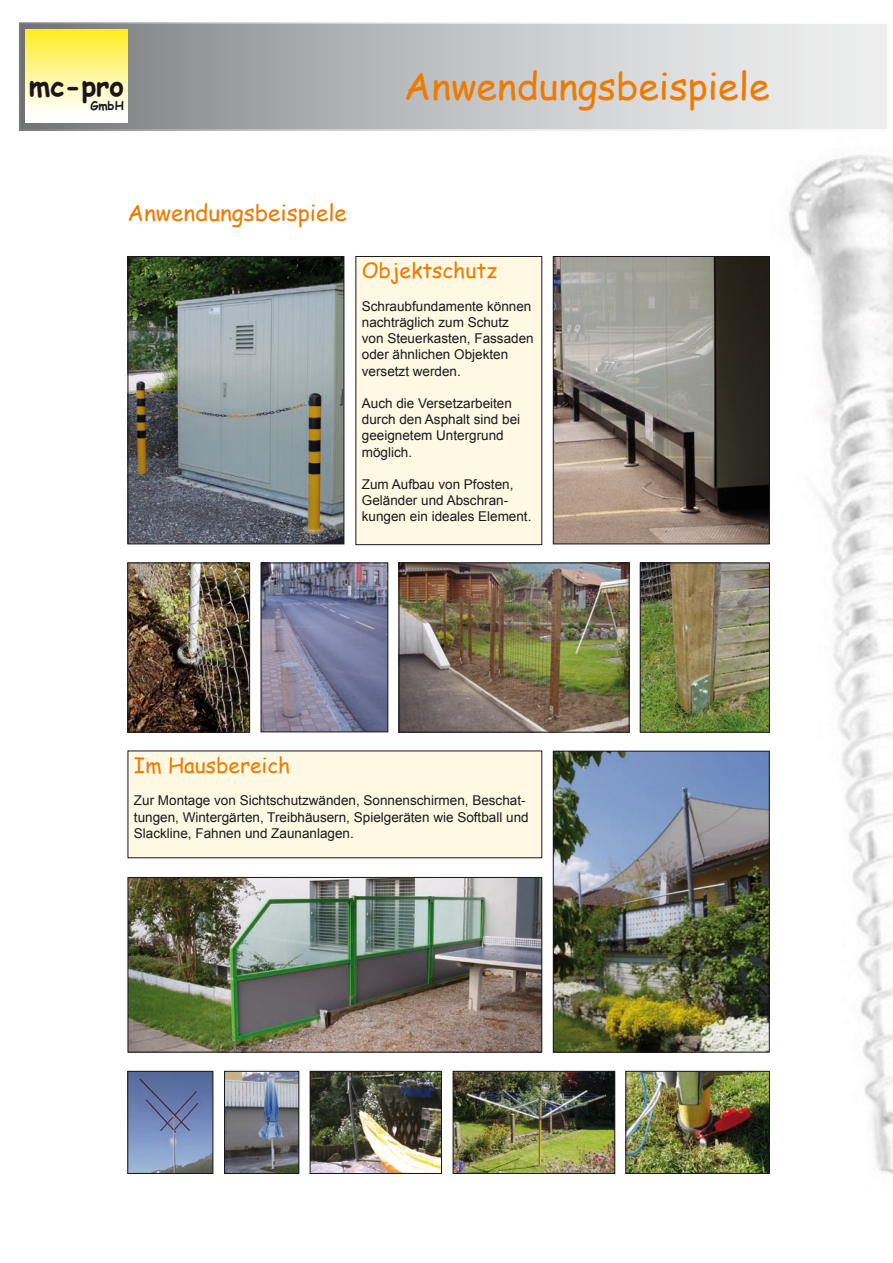
<style>
.page{position:relative;width:893px;height:1263px;background:#fff}
.page>*{position:absolute;margin:0;border:0;box-sizing:border-box;transform-origin:0 0}
.t1{font:37.5px "Comic Sans MS";color:#ee7b00}
.t2{font:700 27.75px "Comic Sans MS";color:#1a171c}
.t3{font:22.5px "Comic Sans MS";color:#ee7b00}
.t4{font:21px "Comic Sans MS";color:#ee7b00}
.t5{font:13.5px/16.2px "Arial";color:#1a171c}
.t6{font:700 11.85px "Comic Sans MS";color:#1a171c}
</style>
<div class="page">
<div style="left:20px;top:23px;width:868px;height:107px;background:linear-gradient(to right,#7b7d7f,#fafbfb)"></div>
<div style="left:19px;top:22px;width:870px;height:109px;border:1px solid #fff"></div>
<div style="left:26px;top:29px;width:102px;height:93px;background:linear-gradient(to bottom,#ffec24,#fff)"></div>
<img style="left:789px;top:155px;width:104px;height:1019px">
<img style="left:263px;top:565px;width:123px;height:165px">
<div style="left:261px;top:563px;width:127px;height:169px;border:1px solid #1a171c"></div>
<img style="left:555px;top:258px;width:213px;height:284px">
<div style="left:553px;top:256px;width:217px;height:288px;border:1px solid #1a171c"></div>
<div style="left:356px;top:256px;width:186px;height:289px;background:#fff9e3"></div>
<div style="left:355px;top:256px;width:187px;height:289px;border:1px solid #1a171c"></div>
<img style="left:130px;top:565px;width:118px;height:165px">
<div style="left:128px;top:563px;width:122px;height:169px;border:1px solid #1a171c"></div>
<img style="left:555px;top:753px;width:213px;height:297px">
<div style="left:553px;top:751px;width:217px;height:301px;border:1px solid #1a171c"></div>
<img style="left:130px;top:258px;width:212px;height:284px">
<div style="left:128px;top:256px;width:216px;height:288px;border:1px solid #1a171c"></div>
<img style="left:130px;top:879px;width:410px;height:171px">
<div style="left:128px;top:877px;width:414px;height:175px;border:1px solid #1a171c"></div>
<div style="left:128px;top:751px;width:414px;height:107px;background:#fff9e3"></div>
<img style="left:401px;top:565px;width:226px;height:165px">
<div style="left:399px;top:563px;width:230px;height:169px;border:1px solid #1a171c"></div>
<img style="left:642px;top:565px;width:126px;height:165px">
<div style="left:640px;top:563px;width:130px;height:169px;border:1px solid #1a171c"></div>
<img style="left:130px;top:1073px;width:81px;height:99px">
<div style="left:128px;top:1071px;width:85px;height:103px;border:1px solid #1a171c"></div>
<img style="left:226px;top:1073px;width:71px;height:99px">
<div style="left:224px;top:1071px;width:75px;height:103px;border:1px solid #1a171c"></div>
<img style="left:312px;top:1073px;width:128px;height:99px">
<div style="left:310px;top:1071px;width:132px;height:103px;border:1px solid #1a171c"></div>
<img style="left:455px;top:1073px;width:158px;height:99px">
<div style="left:453px;top:1071px;width:162px;height:103px;border:1px solid #1a171c"></div>
<img style="left:628px;top:1073px;width:140px;height:99px">
<div style="left:626px;top:1071px;width:144px;height:103px;border:1px solid #1a171c"></div>
<h2 class="t2" style="left:29px;top:66px;width:97px">mc-pro</h2>
<p class="t6" style="left:90px;top:97px;width:35px">GmbH</p>
<h1 class="t1" style="left:404px;top:59px;width:367px">Anwendungsbeispiele</h1>
<h3 class="t3" style="left:128px;top:196px;width:221px">Anwendungsbeispiele</h3>
<h3 class="t4" style="left:362px;top:255px;width:137px">Objektschutz</h3>
<p class="t5" style="left:362px;top:298px;width:173px">Schraubfundamente können nachträglich zum Schutz von Steuerkasten, Fassaden oder ähnlichen Objekten versetzt werden.</p>
<p class="t5" style="left:362px;top:395px;width:160px">Auch die Versetzarbeiten durch den Asphalt sind bei geeignetem Untergrund möglich.</p>
<p class="t5" style="left:362px;top:476px;width:171px">Zum Aufbau von Pfosten,<br>Geländer und Abschran&shy;kungen ein ideales Element.</p>
<h3 class="t4" style="left:134px;top:750px;width:158px">Im Hausbereich</h3>
<p class="t5" style="left:134px;top:792px;width:396px">Zur Montage von Sichtschutzwänden, Sonnenschirmen, Beschat&shy;tungen, Wintergärten, Treibhäusern, Spielgeräten wie Softball und<br>Slackline, Fahnen und Zaunanlagen.</p>
</div>
